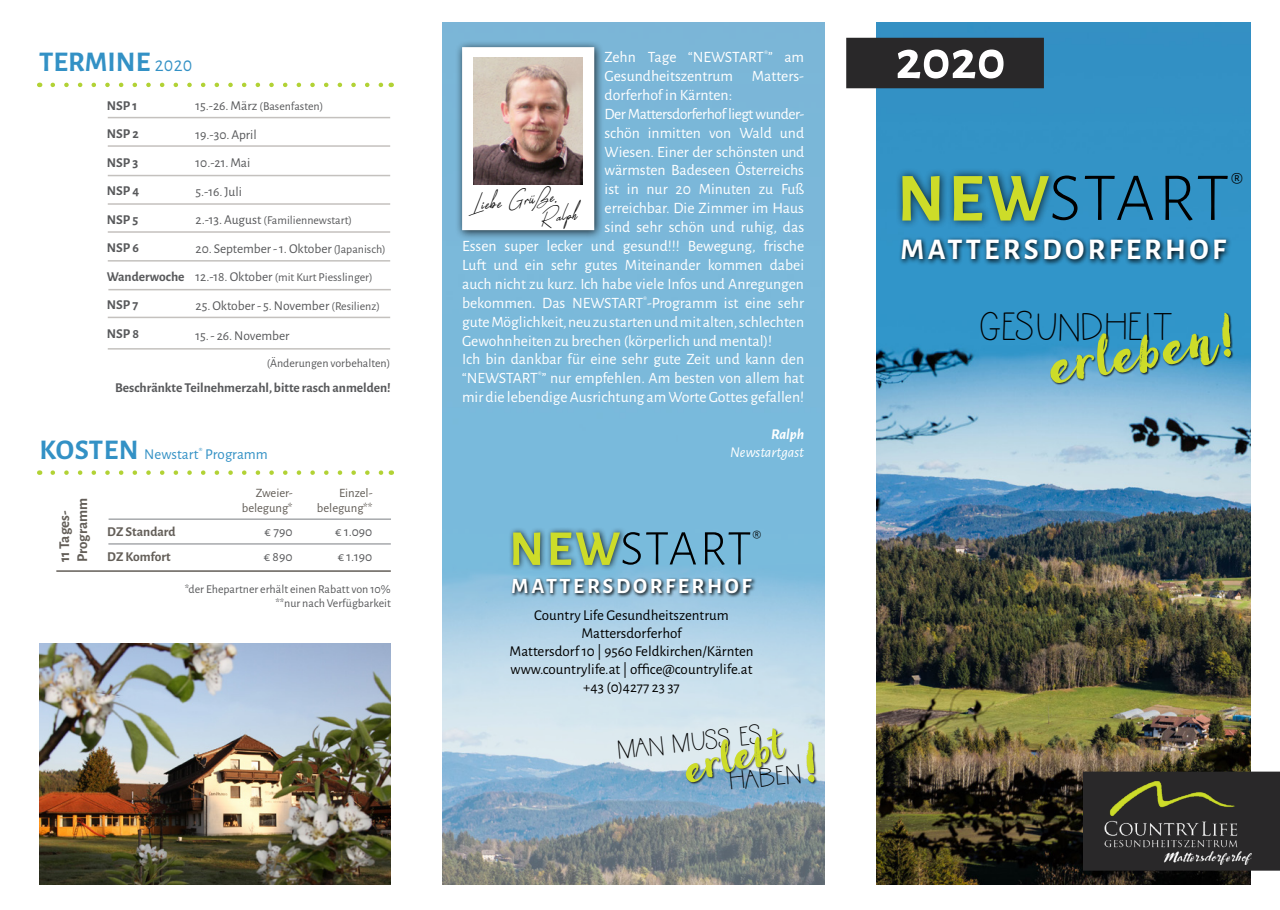
<style>
.page{position:relative;width:1280px;height:910px;background:#fff}
.page>*{position:absolute;margin:0;border:0;box-sizing:border-box;transform-origin:0 0}
.t1{font:300 69px "Alegreya Sans";letter-spacing:.02em;color:#000}
.t2{font:57px "Amulhed Update 2016";color:#cddc29}
.t3{font:700 55.5px "Alegreya Sans";color:#fff}
.t4{font:300 50.25px "Alegreya Sans";letter-spacing:.02em;color:#000}
.t5{font:45px "Amulhed Update 2016";color:#cddc29}
.t6{font:37.5px "Oh Wonder Sans";letter-spacing:-.03em;color:#000}
.t7{font:italic 36px "Janesville Script";color:#000}
.t8{font:italic 34.5px "Janesville Script";color:#000}
.t9{font:700 30px "Alegreya Sans";letter-spacing:.11em;color:#fff}
.t10{font:300 30px "Alegreya Sans";color:#000}
.t11{font:700 28.5px "Alegreya Sans";color:#3391c5}
.t12{font:25.5px "Oh Wonder Sans";color:#000}
.t13{font:700 21.9px "Alegreya Sans";letter-spacing:.12em;color:#fff}
.t14{font:300 21.9px "Alegreya Sans";color:#000}
.t15{font:15.75px "Alegreya Sans";color:#fff}
.t16{font:15.75px "Alegreya Sans";letter-spacing:-.03em;color:#fff}
.t17{font:15px/18px "Alegreya Sans";color:#000;text-align:center}
.t18{font:15px "Alegreya Sans";color:#3391c5}
.t19{font:700 15px/18px "Alegreya Sans";letter-spacing:-.005em;color:#635e58}
.t20{font:italic 15px "Alegreya Sans";color:#fff}
.t21{font:italic 700 15px "Alegreya Sans";letter-spacing:-.005em;color:#fff}
.t22{font:13.5px/28.5px "Alegreya Sans";color:#58595b}
.t23{font:700 13.5px/28.5px "Alegreya Sans";color:#58595b}
.t24{font:700 13.5px/25.5px "Alegreya Sans";color:#635e58}
.t25{font:12.75px/15px "Alegreya Sans";color:#635e58;text-align:right}
.t26{font:12px/14.4px "Alegreya Sans";color:#58595b;text-align:right}
.s1{font-weight:400;font-size:18px}
.s2{font-size:13.5px}
.s3{font-size:12px}
.s4{font-weight:700;font-size:28.5px}
.s5{font-weight:700;color:#cddc29}
</style>
<div class="page">
<img style="left:877px;top:23px;width:374px;height:861px">
<img style="left:443px;top:23px;width:382px;height:861px">
<img style="left:39px;top:644px;width:352px;height:240px">
<hr style="left:56px;top:570px;width:335px;height:2px;background:#635e58">
<hr style="left:109px;top:518px;width:282px;height:2px;background:#a7a9ac">
<hr style="left:108px;top:543px;width:283px;height:2px;background:#a7a9ac">
<svg style="left:53px;top:470px;width:331px;height:5px"></svg>
<hr style="left:108px;top:117px;width:282px;height:1px;background:#c4c1be">
<svg style="left:53px;top:83px;width:331px;height:4px"></svg>
<hr style="left:108px;top:145px;width:282px;height:2px;background:#c4c1be">
<hr style="left:108px;top:175px;width:282px;height:1px;background:#c4c1be">
<hr style="left:108px;top:203px;width:282px;height:2px;background:#c4c1be">
<hr style="left:108px;top:231px;width:282px;height:2px;background:#c4c1be">
<hr style="left:108px;top:260px;width:282px;height:2px;background:#c4c1be">
<hr style="left:108px;top:289px;width:283px;height:1px;background:#c4c1be">
<hr style="left:108px;top:317px;width:282px;height:1px;background:#c4c1be">
<hr style="left:108px;top:348px;width:282px;height:2px;background:#c4c1be">
<div style="left:1049px;top:312px;width:184px;height:73px;background:#000;opacity:.75"></div>
<div style="left:805px;top:741px;width:12px;height:44px;background:#000;opacity:.75"></div>
<div style="left:455px;top:40px;width:149px;height:200px;background:#000;opacity:.75"></div>
<div style="left:462px;top:47px;width:132px;height:183px;background:#fff;border:2px solid #fff"></div>
<div style="left:1263px;top:772px;width:17px;height:99px;background:#292829"></div>
<img style="left:1083px;top:770px;width:180px;height:111px">
<svg style="left:898px;top:236px;width:334px;height:30px;background:#236c93"></svg>
<div style="left:895px;top:168px;width:163px;height:61px;background:#000;opacity:.75"></div>
<svg style="left:510px;top:577px;width:246px;height:21px;background:#688da2"></svg>
<div style="left:508px;top:526px;width:119px;height:45px;background:#000;opacity:.75"></div>
<img style="left:474px;top:58px;width:109px;height:127px">
<div style="left:846px;top:38px;width:198px;height:50px;background:#292829"></div>
<div style="left:685px;top:728px;width:102px;height:57px;background:#000;opacity:.75"></div>
<svg style="left:802px;top:741px;width:16px;height:42px"></svg>
<h3 class="t11" style="left:39px;top:41px;width:155px">TERMINE <span class="s1">2020</span></h3>
<p class="t23" style="left:107px;top:90px;width:79px">NSP 1<br>NSP 2<br>NSP 3<br>NSP 4<br>NSP 5<br>NSP 6<br>Wanderwoche<br>NSP 7<br>NSP 8</p>
<p class="t26" style="left:196px;top:99px;width:129px"><span class="s2">15.-26. März</span> (Basenfasten)</p>
<p class="t22" style="left:196px;top:119px;width:63px">19.-30. April<br>10.-21. Mai<br>5.-16. Juli</p>
<p class="t26" style="left:196px;top:213px;width:158px"><span class="s2">2.-13. August</span> (Familiennewstart)</p>
<p class="t22" style="left:196px;top:233px;width:192px">20. September - 1. Oktober <span class="s3">(Japanisch)</span></p>
<p class="t26" style="left:196px;top:270px;width:178px"><span class="s2">12.-18. Oktober</span> (mit Kurt Piesslinger)</p>
<p class="t22" style="left:196px;top:290px;width:186px">25. Oktober - 5. November <span class="s3">(Resilienz)</span></p>
<p class="t22" style="left:196px;top:320px;width:96px">15. - 26. November</p>
<p class="t26" style="left:267px;top:355px;width:125px">(Änderungen vorbehalten)</p>
<p class="t23" style="left:115px;top:373px;width:277px">Beschränkte Teilnehmerzahl, bitte rasch anmelden!</p>
<p class="t18" style="left:39px;top:444px;width:230px"><span class="s4">KOSTEN</span> Newstart<sup>®</sup> Programm</p>
<p class="t19" style="left:54px;top:562px;width:66px;rotate:-90deg">11 Tages-<br>Programm</p>
<p class="t25" style="left:242px;top:484px;width:52px">Zweier&shy;belegung*</p>
<p class="t25" style="left:317px;top:484px;width:57px">Einzel&shy;belegung**</p>
<p class="t24" style="left:107px;top:518px;width:70px">DZ Standard<br>DZ Komfort</p>
<p class="t22" style="left:264px;top:518px;width:30px;line-height:25.5px">€ 790 € 890</p>
<p class="t22" style="left:335px;top:518px;width:39px;line-height:25.5px">€ 1.090 € 1.190</p>
<p class="t26" style="left:185px;top:581px;width:207px">*der Ehepartner erhält einen Rabatt von 10% **nur nach Verfügbarkeit</p>
<p class="t15" style="left:605px;top:46px;width:201px">Zehn Tage “NEWSTART<sup>®</sup>” am</p>
<p class="t15" style="left:605px;top:65px;width:201px">Gesundheitszentrum Matters-</p>
<p class="t15" style="left:605px;top:84px;width:129px">dorferhof in Kärnten:</p>
<p class="t16" style="left:605px;top:103px;width:201px">Der Mattersdorferhof liegt wunder-</p>
<p class="t15" style="left:605px;top:122px;width:201px">schön inmitten von Wald und</p>
<p class="t15" style="left:605px;top:141px;width:201px">Wiesen. Einer der schönsten und</p>
<p class="t15" style="left:605px;top:160px;width:201px">wärmsten Badeseen Österreichs</p>
<p class="t15" style="left:605px;top:179px;width:201px">ist in nur 20 Minuten zu Fuß</p>
<p class="t15" style="left:605px;top:198px;width:201px">erreichbar. Die Zimmer im Haus</p>
<p class="t15" style="left:605px;top:216px;width:201px">sind sehr schön und ruhig, das</p>
<p class="t15" style="left:462px;top:235px;width:344px">Essen super lecker und gesund!!! Bewegung, frische</p>
<p class="t15" style="left:462px;top:254px;width:344px">Luft und ein sehr gutes Miteinander kommen dabei</p>
<p class="t15" style="left:462px;top:273px;width:343px">auch nicht zu kurz. Ich habe viele Infos und Anregungen</p>
<p class="t15" style="left:462px;top:292px;width:344px">bekommen. Das NEWSTART<sup>®</sup>-Programm ist eine sehr</p>
<p class="t15" style="left:462px;top:311px;width:344px">gute Möglichkeit, neu zu starten und mit alten, schlechten</p>
<p class="t15" style="left:462px;top:330px;width:311px">Gewohnheiten zu brechen (körperlich und mental)!</p>
<p class="t15" style="left:462px;top:349px;width:344px">Ich bin dankbar für eine sehr gute Zeit und kann den</p>
<p class="t15" style="left:462px;top:368px;width:344px">“NEWSTART<sup>®</sup>” nur empfehlen. Am besten von allem hat</p>
<p class="t15" style="left:462px;top:387px;width:344px">mir die lebendige Ausrichtung am Worte Gottes gefallen!</p>
<p class="t21" style="left:771px;top:423px;width:34px">Ralph</p>
<p class="t20" style="left:730px;top:442px;width:76px">Newstartgast</p>
<h3 class="t7" style="left:467px;top:188px;width:87px;rotate:-6deg">Liebe Grüße,</h3>
<h3 class="t8" style="left:534px;top:202px;width:40px;rotate:-6deg">Ralph</h3>
<h3 class="t14" style="left:752px;top:524px;width:11px">®</h3>
<h3 class="t4" style="left:509px;top:516px;width:244px"><span class="s5">NEW</span>START</h3>
<h3 class="t13" style="left:511px;top:570px;width:242px">MATTERSDORFERHOF</h3>
<p class="t17" style="left:510px;top:605px;width:245px">Country Life Gesundheitszentrum<br>Mattersdorferhof<br>Mattersdorf 10 | 9560 Feldkirchen/Kärnten www.countrylife.at | office@countrylife.at +43 (0)4277 23 37</p>
<h3 class="t12" style="left:615px;top:735px;width:147px;rotate:-6deg">MAN MUSS ES</h3>
<h3 class="t5" style="left:678px;top:745px;width:103px;rotate:-16deg">erlebt</h3>
<h3 class="t12" style="left:726px;top:766px;width:75px;rotate:-6deg">HABEN</h3>
<h3 class="t3" style="left:895px;top:20px;width:112px">2020</h3>
<h3 class="t10" style="left:1230px;top:165px;width:15px">®</h3>
<h1 class="t1" style="left:897px;top:153px;width:334px"><span class="s5">NEW</span>START</h1>
<h3 class="t9" style="left:900px;top:228px;width:327px">MATTERSDORFERHOF</h3>
<h3 class="t6" style="left:975px;top:305px;width:199px">GESUNDHEIT</h3>
<h2 class="t2" style="left:1045px;top:333px;width:191px;rotate:-9deg">erleben!</h2>
</div>
